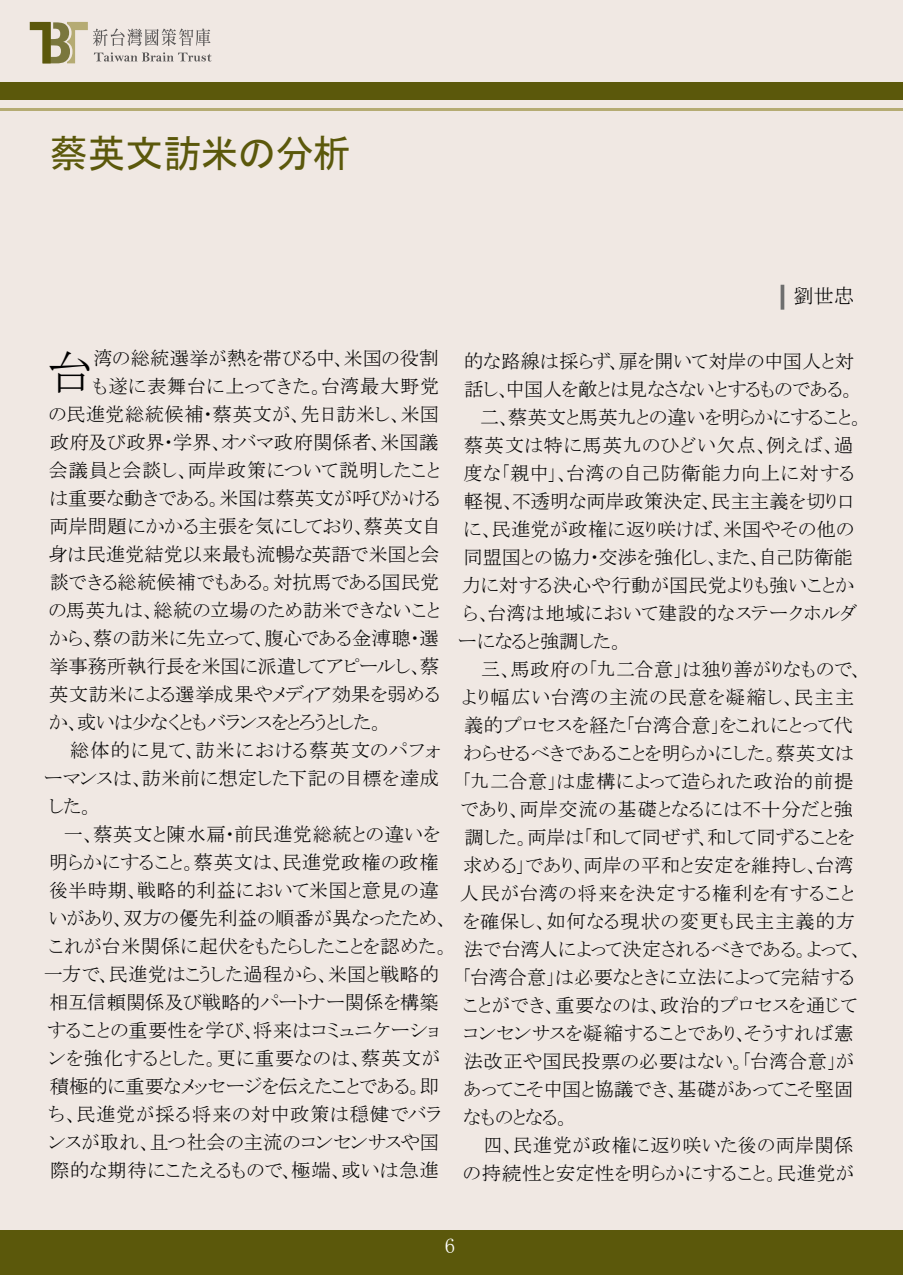
<style>
.page{position:relative;width:903px;height:1275px;background:#f0e8e3}
.page>*{position:absolute;margin:0;border:0;box-sizing:border-box;transform-origin:0 0}
.t1{font:47.25px "MS P Mincho";color:#000}
.t2{font:38.5px "MS P Gothic";letter-spacing:-.02em;color:#5b580b}
.t3{font:21px "MS P Mincho";color:#fff}
.t4{font:20.12px "MS P Mincho";color:#000}
.t5{font:19.25px "MS P Mincho";letter-spacing:.01em;color:#000}
.t6{font:19.25px "MS P Mincho";letter-spacing:.03em;color:#000}
.t7{font:19.25px "MS P Mincho";letter-spacing:.04em;color:#000}
.t8{font:19.25px "MS P Mincho";letter-spacing:-.01em;color:#000}
.t9{font:19.25px "MS P Mincho";letter-spacing:-.02em;color:#000}
.t10{font:19.25px "MS P Mincho";letter-spacing:-.03em;color:#000}
.t11{font:19.25px "MS P Mincho";letter-spacing:.035em;color:#000}
.t12{font:19.25px "MS P Mincho";letter-spacing:.05em;color:#000}
.t13{font:19.25px "MS P Mincho";letter-spacing:.045em;color:#000}
</style>
<div class="page">
<div style="left:0;top:83px;width:903px;height:17px;background:#5b580b"></div>
<hr style="left:0;top:108px;width:903px;height:3px;background:#b5ab73">
<svg style="left:30px;top:22px;width:182px;height:41px"></svg>
<div style="left:0;top:1230px;width:903px;height:45px;background:#5b580b"></div>
<hr style="left:902px;top:0;width:1px;height:1275px;background:#f0e8e3">
<hr style="left:902px;top:1230px;width:1px;height:45px;background:#5b580b">
<svg style="left:780px;top:285px;width:4px;height:25px"></svg>
<h2 class="t2" style="left:50px;top:134px;width:303px">蔡英文訪米の分析</h2>
<p class="t4" style="left:793px;top:286px;width:62px">劉世忠</p>
<h1 class="t1" style="left:46px;top:349px;width:49px">台</h1>
<p class="t5" style="left:93px;top:348px;width:347px">湾の総統選挙が熱を帯びる中、米国の役割</p>
<p class="t6" style="left:93px;top:377px;width:348px">も遂に表舞台に上ってきた。台湾最大野党</p>
<p class="t5" style="left:48px;top:405px;width:392px">の民進党総統候補・蔡英文が、先日訪米し、米国</p>
<p class="t5" style="left:50px;top:433px;width:390px">政府及び政界・学界、オバマ政府関係者、米国議</p>
<p class="t5" style="left:49px;top:461px;width:393px">会議員と会談し、両岸政策について説明したこと</p>
<p class="t5" style="left:49px;top:489px;width:392px">は重要な動きである。米国は蔡英文が呼びかける</p>
<p class="t5" style="left:49px;top:517px;width:393px">両岸問題にかかる主張を気にしており、蔡英文自</p>
<p class="t5" style="left:49px;top:545px;width:392px">身は民進党結党以来最も流暢な英語で米国と会</p>
<p class="t5" style="left:50px;top:573px;width:391px">談できる総統候補でもある。対抗馬である国民党</p>
<p class="t5" style="left:49px;top:601px;width:393px">の馬英九は、総統の立場のため訪米できないこと</p>
<p class="t5" style="left:50px;top:629px;width:390px">から、蔡の訪米に先立って、腹心である金溥聰・選</p>
<p class="t5" style="left:49px;top:657px;width:391px">挙事務所執行長を米国に派遣してアピールし、蔡</p>
<p class="t5" style="left:49px;top:685px;width:392px">英文訪米による選挙成果やメディア効果を弱める</p>
<p class="t10" style="left:50px;top:713px;width:349px">か、或いは少なくともバランスをとろうとした。　</p>
<p class="t7" style="left:70px;top:741px;width:372px">総体的に見て、訪米における蔡英文のパフォ</p>
<p class="t5" style="left:44px;top:769px;width:397px">ーマンスは、訪米前に想定した下記の目標を達成</p>
<p class="t5" style="left:49px;top:797px;width:47px">した。</p>
<p class="t6" style="left:64px;top:825px;width:378px">一、蔡英文と陳水扁・前民進党総統との違いを</p>
<p class="t5" style="left:49px;top:853px;width:391px">明らかにすること。蔡英文は、民進党政権の政権</p>
<p class="t5" style="left:49px;top:881px;width:391px">後半時期、戦略的利益において米国と意見の違</p>
<p class="t5" style="left:49px;top:909px;width:402px">いがあり、双方の優先利益の順番が異なったため、</p>
<p class="t5" style="left:49px;top:937px;width:403px">これが台米関係に起伏をもたらしたことを認めた。</p>
<p class="t5" style="left:44px;top:965px;width:397px">一方で、民進党はこうした過程から、米国と戦略的</p>
<p class="t5" style="left:49px;top:993px;width:391px">相互信頼関係及び戦略的パートナー関係を構築</p>
<p class="t5" style="left:47px;top:1021px;width:394px">することの重要性を学び、将来はコミュニケーショ</p>
<p class="t11" style="left:49px;top:1049px;width:393px">ンを強化するとした。更に重要なのは、蔡英文が</p>
<p class="t5" style="left:50px;top:1077px;width:391px">積極的に重要なメッセージを伝えたことである。即</p>
<p class="t7" style="left:48px;top:1105px;width:395px">ち、民進党が採る将来の対中政策は穏健でバラ</p>
<p class="t5" style="left:49px;top:1133px;width:392px">ンスが取れ、且つ社会の主流のコンセンサスや国</p>
<p class="t6" style="left:50px;top:1161px;width:390px">際的な期待にこたえるもので、極端、或いは急進</p>
<p class="t5" style="left:464px;top:351px;width:392px">的な路線は採らず、扉を開いて対岸の中国人と対</p>
<p class="t9" style="left:464px;top:379px;width:393px">話し、中国人を敵とは見なさないとするものである。</p>
<p class="t8" style="left:480px;top:407px;width:386px">二、蔡英文と馬英九との違いを明らかにすること。</p>
<p class="t6" style="left:464px;top:435px;width:391px">蔡英文は特に馬英九のひどい欠点、例えば、過</p>
<p class="t5" style="left:464px;top:463px;width:392px">度な「親中」、台湾の自己防衛能力向上に対する</p>
<p class="t5" style="left:464px;top:491px;width:393px">軽視、不透明な両岸政策決定、民主主義を切り口</p>
<p class="t5" style="left:463px;top:519px;width:393px">に、民進党が政権に返り咲けば、米国やその他の</p>
<p class="t5" style="left:464px;top:547px;width:391px">同盟国との協力・交渉を強化し、また、自己防衛能</p>
<p class="t5" style="left:462px;top:575px;width:394px">力に対する決心や行動が国民党よりも強いことか</p>
<p class="t5" style="left:463px;top:603px;width:396px">ら、台湾は地域において建設的なステークホルダ</p>
<p class="t8" style="left:458px;top:631px;width:168px">ーになると強調した。</p>
<p class="t5" style="left:481px;top:659px;width:384px">三、馬政府の「九二合意」は独り善がりなもので、</p>
<p class="t12" style="left:462px;top:687px;width:394px">より幅広い台湾の主流の民意を凝縮し、民主主</p>
<p class="t5" style="left:464px;top:715px;width:391px">義的プロセスを経た「台湾合意」をこれにとって代</p>
<p class="t5" style="left:463px;top:743px;width:392px">わらせるべきであることを明らかにした。蔡英文は</p>
<p class="t6" style="left:462px;top:771px;width:393px">「九二合意」は虚構によって造られた政治的前提</p>
<p class="t6" style="left:460px;top:799px;width:394px">であり、両岸交流の基礎となるには不十分だと強</p>
<p class="t5" style="left:464px;top:827px;width:391px">調した。両岸は「和して同ぜず、和して同ずることを</p>
<p class="t5" style="left:463px;top:855px;width:392px">求める」であり、両岸の平和と安定を維持し、台湾</p>
<p class="t7" style="left:460px;top:883px;width:396px">人民が台湾の将来を決定する権利を有すること</p>
<p class="t13" style="left:463px;top:911px;width:393px">を確保し、如何なる現状の変更も民主主義的方</p>
<p class="t5" style="left:464px;top:939px;width:401px">法で台湾人によって決定されるべきである。よって、</p>
<p class="t5" style="left:462px;top:967px;width:394px">「台湾合意」は必要なときに立法によって完結する</p>
<p class="t5" style="left:463px;top:995px;width:396px">ことができ、重要なのは、政治的プロセスを通じて</p>
<p class="t6" style="left:463px;top:1023px;width:391px">コンセンサスを凝縮することであり、そうすれば憲</p>
<p class="t5" style="left:464px;top:1051px;width:392px">法改正や国民投票の必要はない。「台湾合意」が</p>
<p class="t5" style="left:464px;top:1079px;width:391px">あってこそ中国と協議でき、基礎があってこそ堅固</p>
<p class="t5" style="left:464px;top:1107px;width:108px">なものとなる。</p>
<p class="t5" style="left:483px;top:1135px;width:372px">四、民進党が政権に返り咲いた後の両岸関係</p>
<p class="t5" style="left:463px;top:1163px;width:393px">の持続性と安定性を明らかにすること。民進党が</p>
<p class="t3" style="left:445px;top:1235px;width:12px">6</p>
</div>
